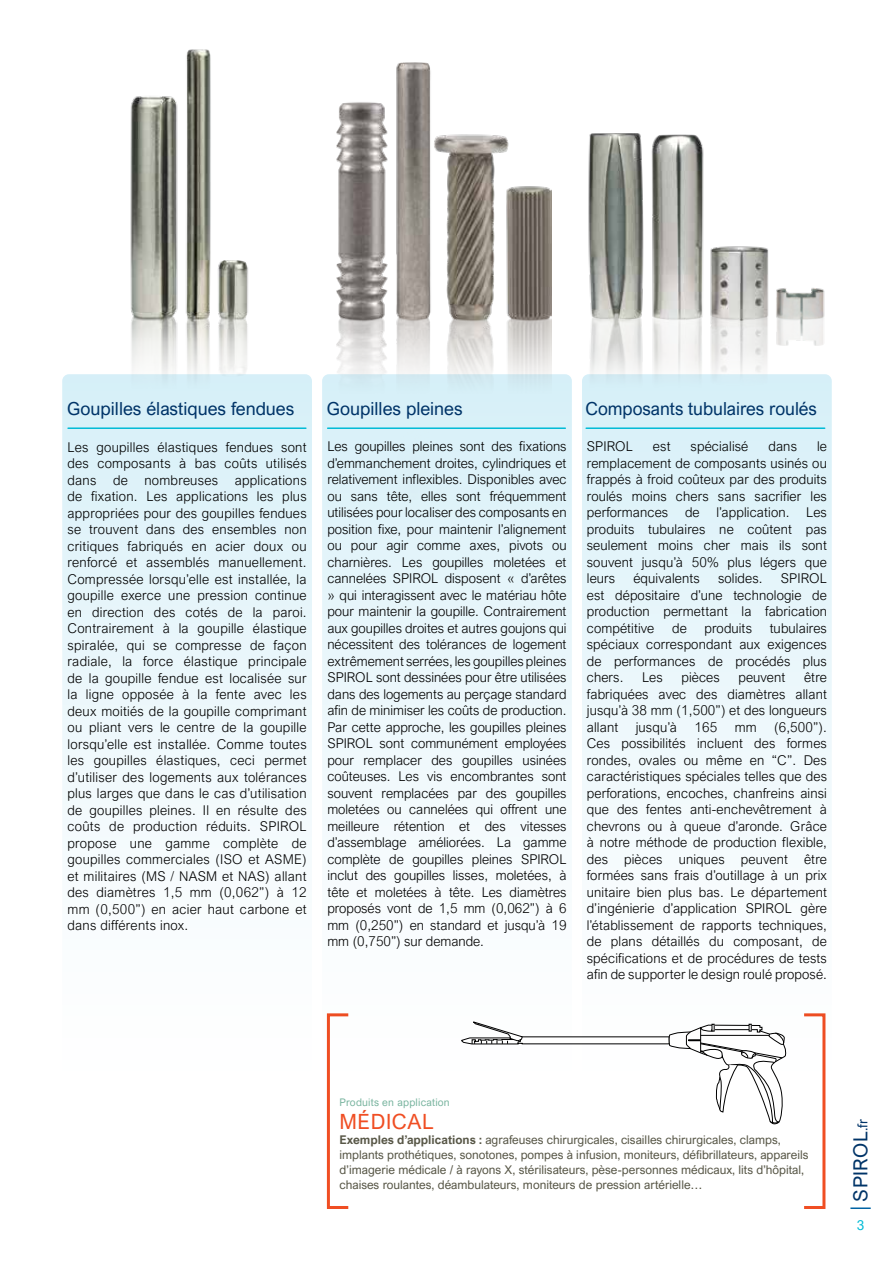
<style>
.page{position:relative;width:893px;height:1263px;background:#fff}
.page>*{position:absolute;margin:0;border:0;box-sizing:border-box;transform-origin:0 0}
.t1{font:21px "Arial Nova";letter-spacing:.03em;color:#f04e23}
.t2{font:19.5px "Arial Nova";letter-spacing:.02em;color:#003468}
.t3{font:18px "Arial Nova";color:#003468}
.t4{font:300 13.5px/16.5px "Arial Nova";letter-spacing:.01em;color:#000;text-align:justify}
.t5{font:13.5px "Arial Nova";color:#00bbd6}
.t6{font:12px/15px "Arial Nova";color:#585747}
.t7{font:10.5px "Arial Nova";letter-spacing:.02em;color:#7ab5a0}
.s1{font-weight:700}
.s2{font-size:13.5px}
</style>
<div class="page">
<div style="left:62px;top:374px;width:250px;height:702px;background:linear-gradient(to bottom,#d8f0f8,#fff);border-radius:7px"></div>
<div style="left:322px;top:374px;width:250px;height:702px;background:linear-gradient(to bottom,#d8f0f8,#fff);border-radius:7px"></div>
<div style="left:582px;top:374px;width:250px;height:702px;background:linear-gradient(to right,#f0f9fc,#f1f9fc);border-radius:7px"></div>
<div style="left:327px;top:1013px;width:23px;height:196px;border:3px solid #f04e23"></div>
<div style="left:803px;top:1013px;width:22px;height:196px;border:3px solid #f04e23"></div>
<hr style="left:68px;top:427px;width:238px;height:2px;background:#00bbd6">
<hr style="left:328px;top:427px;width:237px;height:2px;background:#00bbd6">
<img style="left:336px;top:62px;width:216px;height:438px">
<img style="left:93px;top:49px;width:189px;height:553px">
<img style="left:582px;top:133px;width:192px;height:414px">
<img style="left:774px;top:288px;width:58px;height:259px">
<svg style="left:460px;top:1021px;width:327px;height:104px"></svg>
<hr style="left:850px;top:1207px;width:21px;height:2px;background:#0063a4">
<h3 class="t3" style="left:67px;top:398px;width:229px">Goupilles élastiques fendues</h3>
<h3 class="t3" style="left:327px;top:398px;width:137px">Goupilles pleines</h3>
<h3 class="t3" style="left:585px;top:398px;width:233px">Composants tubulaires roulés</h3>
<p class="t4" style="left:68px;top:439px;width:241px">Les goupilles élastiques fendues sont des composants à bas coûts utilisés dans de nombreuses applications de fixation. Les applications les plus appropriées pour des goupilles fendues se trouvent dans des ensembles non critiques fabriqués en acier doux ou renforcé et assemblés manuellement.<br>Compressée lorsqu’elle est installée, la goupille exerce une pression continue en direction des cotés de la paroi.<br>Contrairement à la goupille élastique spiralée, qui se compresse de façon radiale, la force élastique principale de la goupille fendue est localisée sur la ligne opposée à la fente avec les deux moitiés de la goupille comprimant ou pliant vers le centre de la goupille lorsqu’elle est installée. Comme toutes les goupilles élastiques, ceci permet d’utiliser des logements aux tolérances plus larges que dans le cas d’utilisation de goupilles pleines. Il en résulte des coûts de production réduits. SPIROL propose une gamme complète de goupilles commerciales (ISO et ASME) et militaires (MS / NASM et NAS) allant des diamètres 1,5 mm (0,062”) à 12 mm (0,500”) en acier haut carbone et dans différents inox.</p>
<p class="t4" style="left:327px;top:438px;width:241px">Les goupilles pleines sont des fixations d’emmanchement droites, cylindriques et relativement inflexibles. Disponibles avec ou sans tête, elles sont fréquemment utilisées pour localiser des composants en position fixe, pour maintenir l’alignement ou pour agir comme axes, pivots ou charnières. Les goupilles moletées et cannelées SPIROL disposent « d’arêtes » qui interagissent avec le matériau hôte pour maintenir la goupille. Contrairement aux goupilles droites et autres goujons qui nécessitent des tolérances de logement extrêmement serrées, les goupilles pleines SPIROL sont dessinées pour être utilisées dans des logements au perçage standard afin de minimiser les coûts de production.<br>Par cette approche, les goupilles pleines SPIROL sont communément employées pour remplacer des goupilles usinées coûteuses. Les vis encombrantes sont souvent remplacées par des goupilles moletées ou cannelées qui offrent une meilleure rétention et des vitesses d’assemblage améliorées. La gamme complète de goupilles pleines SPIROL inclut des goupilles lisses, moletées, à tête et moletées à tête. Les diamètres proposés vont de 1,5 mm (0,062”) à 6 mm (0,250”) en standard et jusqu’à 19 mm (0,750”) sur demande.</p>
<p class="t4" style="left:587px;top:438px;width:48px">SPIROL</p>
<p class="t4" style="left:653px;top:438px;width:19px">est</p>
<p class="t4" style="left:691px;top:438px;width:59px">spécialisé</p>
<p class="t4" style="left:768px;top:438px;width:30px">dans</p>
<p class="t4" style="left:587px;top:438px;width:242px;text-indent:230px">le remplacement de composants usinés ou frappés à froid coûteux par des produits roulés moins chers sans sacrifier les performances de l’application. Les produits tubulaires ne coûtent pas seulement moins cher mais ils sont souvent jusqu’à 50% plus légers que leurs</p>
<p class="t4" style="left:587px;top:570px;width:242px;text-indent:194px">SPIROL est dépositaire d’une technologie de production permettant la fabrication compétitive</p>
<p class="t4" style="left:633px;top:570px;width:68px">équivalents</p>
<p class="t4" style="left:718px;top:570px;width:46px">solides.</p>
<p class="t4" style="left:587px;top:620px;width:242px;text-indent:183px">tubulaires spéciaux correspondant aux exigences de performances de procédés plus chers.</p>
<p class="t4" style="left:672px;top:620px;width:16px">de</p>
<p class="t4" style="left:704px;top:620px;width:49px">produits</p>
<p class="t4" style="left:587px;top:669px;width:242px;text-indent:217px">être fabriquées avec des diamètres allant jusqu’à 38 mm (1,500”) et des longueurs allant</p>
<p class="t4" style="left:642px;top:669px;width:22px">Les</p>
<p class="t4" style="left:681px;top:669px;width:40px">pièces</p>
<p class="t4" style="left:738px;top:669px;width:49px">peuvent</p>
<p class="t4" style="left:587px;top:719px;width:242px;text-indent:187px">(6,500”).<br>Ces possibilités incluent des formes rondes, ovales ou même en “C”. Des caractéristiques spéciales telles que des perforations, encoches, chanfreins ainsi que des fentes anti-enchevêtrement à chevrons ou à queue d’aronde. Grâce à notre méthode de production flexible, des pièces uniques peuvent être formées sans frais d’outillage à un prix unitaire bien plus bas. Le département d’ingénierie d’application SPIROL gère l’établissement de rapports techniques, de plans détaillés du composant, de spécifications et de procédures de tests afin de supporter le design roulé proposé.</p>
<p class="t4" style="left:636px;top:719px;width:43px">jusqu’à</p>
<p class="t4" style="left:694px;top:719px;width:24px">165</p>
<p class="t4" style="left:735px;top:719px;width:23px">mm</p>
<p class="t7" style="left:339px;top:1096px;width:112px">Produits en application</p>
<h1 class="t1" style="left:339px;top:1109px;width:96px">MÉDICAL</h1>
<p class="t6" style="left:339px;top:1132px;width:470px"><span class="s1">Exemples d’applications :</span> agrafeuses chirurgicales, cisailles chirurgicales, clamps, implants prothétiques, sonotones, pompes à infusion, moniteurs, défibrillateurs, appareils d’imagerie médicale / à rayons X, stérilisateurs, pèse-personnes médicaux, lits d’hôpital, chaises roulantes, déambulateurs, moniteurs de pression artérielle…</p>
<h2 class="t2" style="left:849px;top:1201px;width:84px;rotate:-90deg">SPIROL<span class="s2">.fr</span></h2>
<p class="t5" style="left:857px;top:1217px;width:9px">3</p>
</div>
